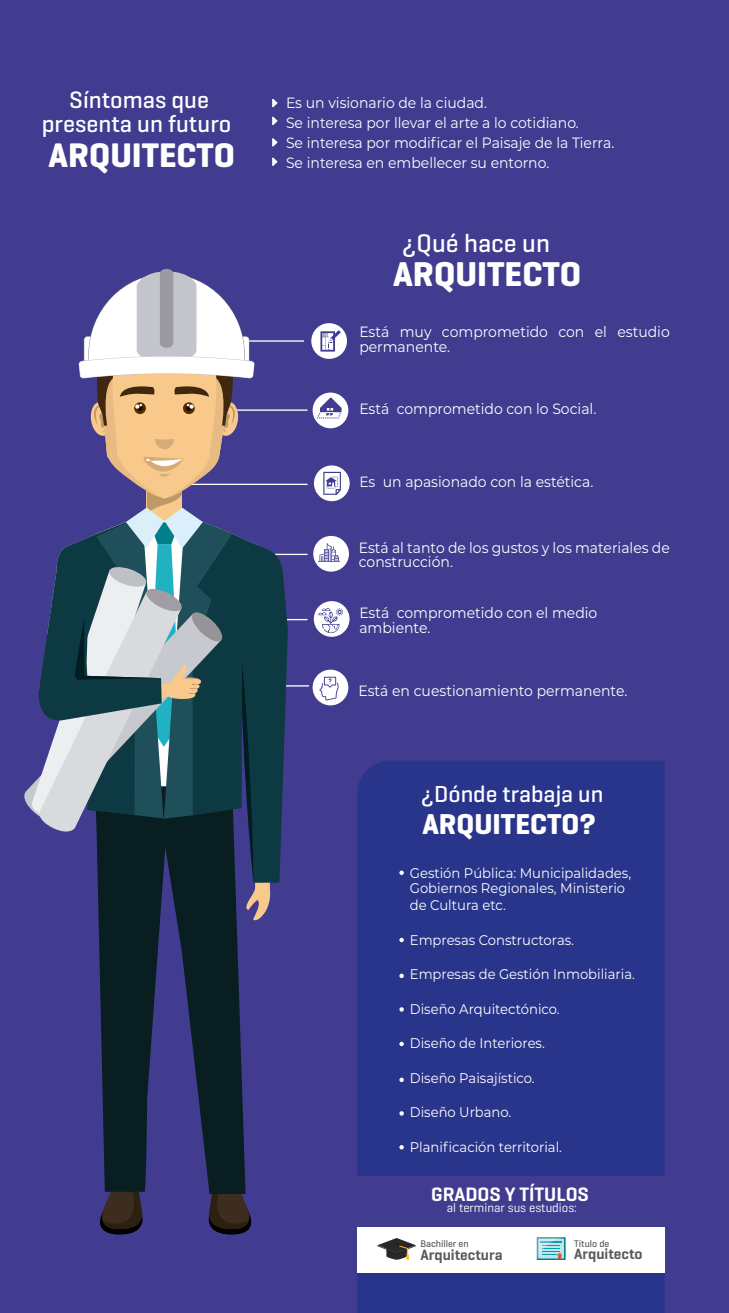
<style>
.page{position:relative;width:729px;height:1313px;background:#fff}
.page>*{position:absolute;margin:0;border:0;box-sizing:border-box;transform-origin:0 0}
.t1{font:700 35px "Geogrotesque";color:#fff}
.t2{font:700 34.65px "Geogrotesque";color:#fff}
.t3{font:700 29.22px "Geogrotesque";color:#fff}
.t4{font:500 25.9px "Geogrotesque";color:#fff}
.t5{font:500 24.15px/24.2px "Geogrotesque";color:#fff;text-align:center}
.t6{font:500 23.62px "Geogrotesque";color:#fff}
.t7{font:600 19.78px "Geogrotesque";color:#fff}
.t8{font:600 15.22px "Geogrotesque";color:#5b5b5f}
.t9{font:14.88px/19.9px "Montserrat";color:#fff;scale:.94 1}
.t10{font:14px/14.7px "Montserrat";color:#fff;scale:.94 1}
.t11{font:12.78px "Geogrotesque";color:#fff}
.t12{font:500 9.8px "Geogrotesque";color:#5b5b5f}
</style>
<div class="page">
<div style="left:0;top:0;width:729px;height:1312px;background:#413c8f"></div>
<svg style="left:272px;top:99px;width:6px;height:26px"></svg>
<svg style="left:272px;top:157px;width:6px;height:9px"></svg>
<svg style="left:272px;top:138px;width:6px;height:9px"></svg>
<div style="left:311px;top:323px;width:36px;height:36px;background:#fff;border-radius:50%"></div>
<svg style="left:312px;top:392px;width:36px;height:36px"></svg>
<div style="left:357px;top:761px;width:308px;height:551px;background:#29358b"></div>
<svg style="left:399px;top:870px;width:5px;height:4px"></svg>
<svg style="left:399px;top:937px;width:5px;height:5px"></svg>
<svg style="left:399px;top:973px;width:5px;height:4px"></svg>
<svg style="left:399px;top:1007px;width:5px;height:4px"></svg>
<svg style="left:399px;top:1041px;width:5px;height:4px"></svg>
<svg style="left:399px;top:1077px;width:5px;height:4px"></svg>
<svg style="left:399px;top:1110px;width:5px;height:5px"></svg>
<svg style="left:399px;top:1144px;width:5px;height:5px"></svg>
<hr style="left:237px;top:340px;width:67px;height:1px;background:#fff">
<hr style="left:237px;top:409px;width:70px;height:2px;background:#fff">
<div style="left:314px;top:465px;width:36px;height:36px;background:#fff;border-radius:50%"></div>
<hr style="left:184px;top:483px;width:123px;height:2px;background:#fff">
<hr style="left:275px;top:619px;width:32px;height:1px;background:#fff">
<div style="left:314px;top:601px;width:35px;height:35px;background:#fff;border-radius:50%"></div>
<hr style="left:275px;top:553px;width:32px;height:2px;background:#fff">
<div style="left:313px;top:536px;width:36px;height:35px;background:#fff;border-radius:50%"></div>
<div style="left:312px;top:669px;width:36px;height:36px;background:#fff;border-radius:50%"></div>
<hr style="left:241px;top:685px;width:68px;height:1px;background:#fff">
<svg style="left:208px;top:1187px;width:44px;height:48px"></svg>
<svg style="left:100px;top:1193px;width:43px;height:42px"></svg>
<svg style="left:98px;top:921px;width:147px;height:272px;fill:#081e20"></svg>
<svg style="left:29px;top:269px;width:259px;height:652px"></svg>
<svg style="left:320px;top:330px;width:21px;height:21px"></svg>
<svg style="left:317px;top:397px;width:24px;height:21px"></svg>
<svg style="left:323px;top:472px;width:18px;height:22px"></svg>
<svg style="left:318px;top:543px;width:22px;height:19px"></svg>
<svg style="left:318px;top:608px;width:25px;height:25px"></svg>
<svg style="left:319px;top:676px;width:20px;height:24px"></svg>
<div style="left:358px;top:1223px;width:307px;height:49px;background:#fff"></div>
<svg style="left:535px;top:1235px;width:32px;height:26px"></svg>
<svg style="left:537px;top:1236px;width:28px;height:23px"></svg>
<svg style="left:367px;top:1238px;width:58px;height:35px"></svg>
<div style="left:357px;top:1175px;width:307px;height:51px;background:#413c8f"></div>
<h3 class="t5" style="left:42px;top:88px;width:191px">Síntomas que presenta un futuro</h3>
<h2 class="t2" style="left:48px;top:137px;width:188px">ARQUITECTO</h2>
<p class="t9" style="left:286px;top:94px;width:351px">Es un visionario de la ciudad.<br>Se interesa por llevar el arte a lo cotidiano.<br>Se interesa por modificar el Paisaje de la Tierra.<br>Se interesa en embellecer su entorno.</p>
<h3 class="t4" style="left:402px;top:229px;width:149px">¿Qué hace un</h3>
<h1 class="t1" style="left:393px;top:255px;width:190px">ARQUITECTO</h1>
<p class="t9" style="left:359px;top:325px;width:332px;line-height:14.5px">Está muy comprometido con el estudio permanente.</p>
<p class="t9" style="left:359px;top:400px;width:254px">Está comprometido con lo Social.</p>
<p class="t9" style="left:359px;top:472px;width:250px">Es un apasionado con la estética.</p>
<p class="t9" style="left:359px;top:541px;width:332px;line-height:14.5px">Está al tanto de los gustos y los materiales de construcción.</p>
<p class="t9" style="left:359px;top:606px;width:255px;line-height:14.5px">Está comprometido con el medio ambiente.</p>
<p class="t9" style="left:358px;top:681px;width:288px">Está en cuestionamiento permanente.</p>
<h3 class="t6" style="left:421px;top:781px;width:184px">¿Dónde trabaja un</h3>
<h3 class="t3" style="left:422px;top:808px;width:175px">ARQUITECTO?</h3>
<p class="t10" style="left:410px;top:866px;width:237px">Gestión Pública: Municipalidades,<br>Gobiernos Regionales, Ministerio</p>
<p class="t10" style="left:410px;top:898px;width:104px">de Cultura etc.</p>
<p class="t10" style="left:410px;top:933px;width:176px">Empresas Constructoras.</p>
<p class="t10" style="left:410px;top:967px;width:241px">Empresas de Gestión Inmobiliaria.</p>
<p class="t10" style="left:410px;top:1002px;width:161px">Diseño Arquitectónico.</p>
<p class="t10" style="left:410px;top:1036px;width:145px">Diseño de Interiores.</p>
<p class="t10" style="left:410px;top:1071px;width:134px">Diseño Paisajístico.</p>
<p class="t10" style="left:410px;top:1105px;width:109px">Diseño Urbano.</p>
<p class="t10" style="left:410px;top:1140px;width:163px">Planificación territorial.</p>
<h3 class="t7" style="left:431px;top:1183px;width:159px">GRADOS Y TÍTULOS</h3>
<p class="t11" style="left:447px;top:1200px;width:132px">al terminar sus estudios:</p>
<p class="t12" style="left:420px;top:1237px;width:50px">Bachiller en</p>
<p class="t8" style="left:420px;top:1245px;width:84px">Arquitectura</p>
<p class="t12" style="left:574px;top:1237px;width:37px">Título de</p>
<p class="t8" style="left:574px;top:1245px;width:70px">Arquitecto</p>
</div>
